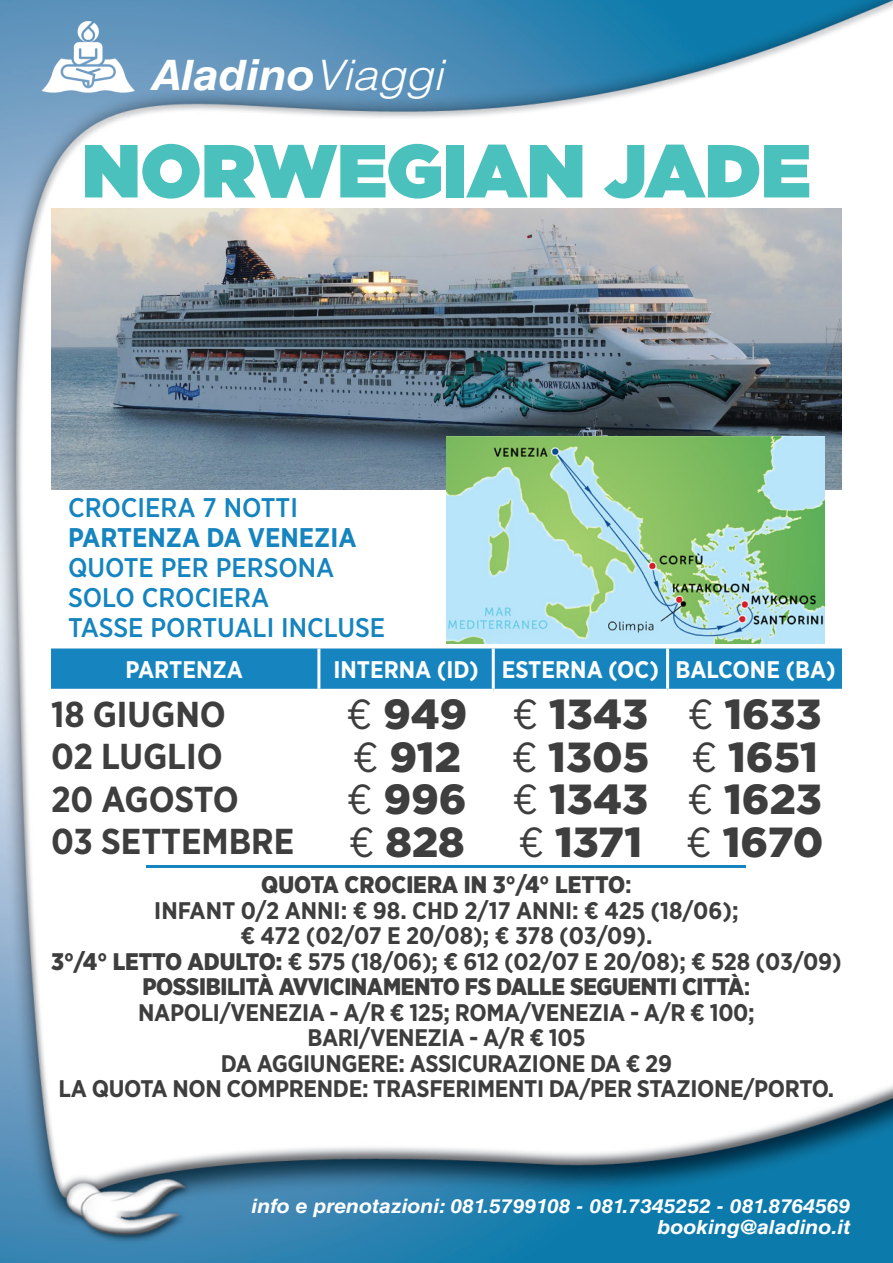
<style>
.page{position:relative;width:893px;height:1263px;background:#fff}
.page>*{position:absolute;margin:0;border:0;box-sizing:border-box;transform-origin:0 0}
.t1{font:900 75px "Gotham";color:#4ac1bc}
.t2{font:900 42px "Gotham";color:#3e3e3f}
.t3{font:italic 700 42px "Helvetica LT Std";letter-spacing:-.005em;color:#fff;scale:1.09 1}
.t4{font:700 36px "Gotham Narrow";color:#3e3e3f}
.t5{font:500 27px "Gotham Narrow";color:#1584bf}
.t6{font:700 27px "Gotham Narrow";color:#1584bf}
.t7{font:700 24px "Gotham Narrow";letter-spacing:-.015em;color:#3e3e3f}
.t8{font:900 24px "Gotham Narrow";letter-spacing:-.015em;color:#3e3e3f}
.t9{font:700 24px "Gotham Narrow";color:#fff}
.t10{font:italic 700 19.5px "Helvetica LT Std";color:#fff;scale:1.09 1}
.s1{font-weight:300}
.s2{font-family:"Gotham Narrow";font-weight:400}
.s3{font-weight:700}
.s4{font-weight:900}
</style>
<div class="page">
<img style="left:0;top:0;width:893px;height:1263px">
<img style="left:34px;top:15px;width:106px;height:86px">
<div style="left:51px;top:648px;width:791px;height:41px;background:#1584bf"></div>
<div style="left:319px;top:731px;width:174px;height:5px;background:#fff"></div>
<hr style="left:319px;top:774px;width:174px;height:4px;background:#fff">
<div style="left:319px;top:816px;width:174px;height:5px;background:#fff"></div>
<hr style="left:319px;top:859px;width:174px;height:4px;background:#fff">
<hr style="left:319px;top:689px;width:174px;height:4px;background:#fff">
<hr style="left:317px;top:648px;width:3px;height:41px;background:#fff">
<hr style="left:317px;top:693px;width:3px;height:38px;background:#fff">
<hr style="left:317px;top:736px;width:3px;height:38px;background:#fff">
<hr style="left:317px;top:778px;width:3px;height:38px;background:#fff">
<hr style="left:317px;top:821px;width:3px;height:38px;background:#fff">
<hr style="left:51px;top:689px;width:268px;height:4px;background:#fff">
<div style="left:51px;top:731px;width:268px;height:5px;background:#fff"></div>
<hr style="left:51px;top:774px;width:268px;height:4px;background:#fff">
<div style="left:51px;top:816px;width:268px;height:5px;background:#fff"></div>
<hr style="left:51px;top:859px;width:268px;height:4px;background:#fff">
<div style="left:493px;top:731px;width:175px;height:5px;background:#fff"></div>
<div style="left:668px;top:731px;width:174px;height:5px;background:#fff"></div>
<hr style="left:493px;top:774px;width:175px;height:4px;background:#fff">
<hr style="left:668px;top:774px;width:174px;height:4px;background:#fff">
<div style="left:493px;top:816px;width:175px;height:5px;background:#fff"></div>
<div style="left:668px;top:816px;width:174px;height:5px;background:#fff"></div>
<hr style="left:493px;top:859px;width:175px;height:4px;background:#fff">
<hr style="left:668px;top:859px;width:174px;height:4px;background:#fff">
<hr style="left:492px;top:648px;width:3px;height:41px;background:#fff">
<hr style="left:666px;top:648px;width:3px;height:41px;background:#fff">
<hr style="left:493px;top:689px;width:175px;height:4px;background:#fff">
<hr style="left:668px;top:689px;width:174px;height:4px;background:#fff">
<hr style="left:147px;top:865px;width:599px;height:2px;background:#1584bf">
<img style="left:51px;top:208px;width:791px;height:281px">
<img style="left:446px;top:437px;width:379px;height:206px">
<p class="t3" style="left:151px;top:49px;width:270px">Aladino<span class="s1">Viaggi</span></p>
<p class="t1" style="left:82px;top:128px;width:730px">NORWEGIAN JADE</p>
<p class="t5" style="left:68px;top:490px;width:231px">CROCIERA 7 NOTTI</p>
<p class="t6" style="left:68px;top:520px;width:290px">PARTENZA DA VENEZIA</p>
<p class="t5" style="left:68px;top:550px;width:268px">QUOTE PER PERSONA</p>
<p class="t5" style="left:68px;top:580px;width:203px">SOLO CROCIERA</p>
<p class="t5" style="left:68px;top:610px;width:319px">TASSE PORTUALI INCLUSE</p>
<p class="t9" style="left:125px;top:654px;width:119px">PARTENZA</p>
<p class="t9" style="left:333px;top:654px;width:147px">INTERNA (ID)</p>
<p class="t9" style="left:502px;top:654px;width:159px">ESTERNA (OC)</p>
<p class="t9" style="left:675px;top:654px;width:162px">BALCONE (BA)</p>
<p class="t4" style="left:51px;top:691px;width:176px">18 GIUGNO</p>
<p class="t2" style="left:346px;top:690px;width:122px"><span class="s2">€</span> 949</p>
<p class="t2" style="left:513px;top:690px;width:137px"><span class="s2">€</span> 1343</p>
<p class="t2" style="left:688px;top:690px;width:135px"><span class="s2">€</span> 1633</p>
<p class="t4" style="left:51px;top:733px;width:173px">02 LUGLIO</p>
<p class="t2" style="left:353px;top:732px;width:110px"><span class="s2">€</span> 912</p>
<p class="t2" style="left:512px;top:732px;width:139px"><span class="s2">€</span> 1305</p>
<p class="t2" style="left:692px;top:732px;width:128px"><span class="s2">€</span> 1651</p>
<p class="t4" style="left:51px;top:776px;width:189px">20 AGOSTO</p>
<p class="t2" style="left:347px;top:775px;width:121px"><span class="s2">€</span> 996</p>
<p class="t2" style="left:513px;top:775px;width:137px"><span class="s2">€</span> 1343</p>
<p class="t2" style="left:688px;top:775px;width:136px"><span class="s2">€</span> 1623</p>
<p class="t4" style="left:51px;top:818px;width:245px">03 SETTEMBRE</p>
<p class="t2" style="left:349px;top:817px;width:117px"><span class="s2">€</span> 828</p>
<p class="t2" style="left:519px;top:817px;width:125px"><span class="s2">€</span> 1371</p>
<p class="t2" style="left:686px;top:817px;width:139px"><span class="s2">€</span> 1670</p>
<p class="t8" style="left:261px;top:869px;width:372px">QUOTA CROCIERA IN 3°/4° LETTO<span class="s3">:</span></p>
<p class="t7" style="left:154px;top:895px;width:586px">INFANT 0/2 ANNI: € 98. CHD 2/17 ANNI: € 425 (18/06);</p>
<p class="t7" style="left:240px;top:920px;width:414px">€ 472 (02/07 E 20/08); € 378 (03/09).</p>
<p class="t7" style="left:51px;top:946px;width:792px"><span class="s4">3°/4° LETTO ADULTO:</span> € 575 (18/06); € 612 (02/07 E 20/08); € 528 (03/09)</p>
<p class="t8" style="left:142px;top:971px;width:609px">POSSIBILITÀ AVVICINAMENTO FS DALLE SEGUENTI CITTÀ<span class="s3">:</span></p>
<p class="t7" style="left:138px;top:997px;width:618px">NAPOLI/VENEZIA - A/R € 125; ROMA/VENEZIA - A/R € 100;</p>
<p class="t7" style="left:307px;top:1022px;width:280px">BARI/VENEZIA - A/R € 105</p>
<p class="t7" style="left:221px;top:1048px;width:452px">DA AGGIUNGERE: ASSICURAZIONE DA € 29</p>
<p class="t7" style="left:59px;top:1073px;width:777px">LA QUOTA NON COMPRENDE: TRASFERIMENTI DA/PER STAZIONE/PORTO.</p>
<p class="t10" style="left:252px;top:1194px;width:551px">info e prenotazioni: 081.5799108 - 081.7345252 - 081.8764569</p>
<p class="t10" style="left:657px;top:1215px;width:179px">booking@aladino.it</p>
</div>
